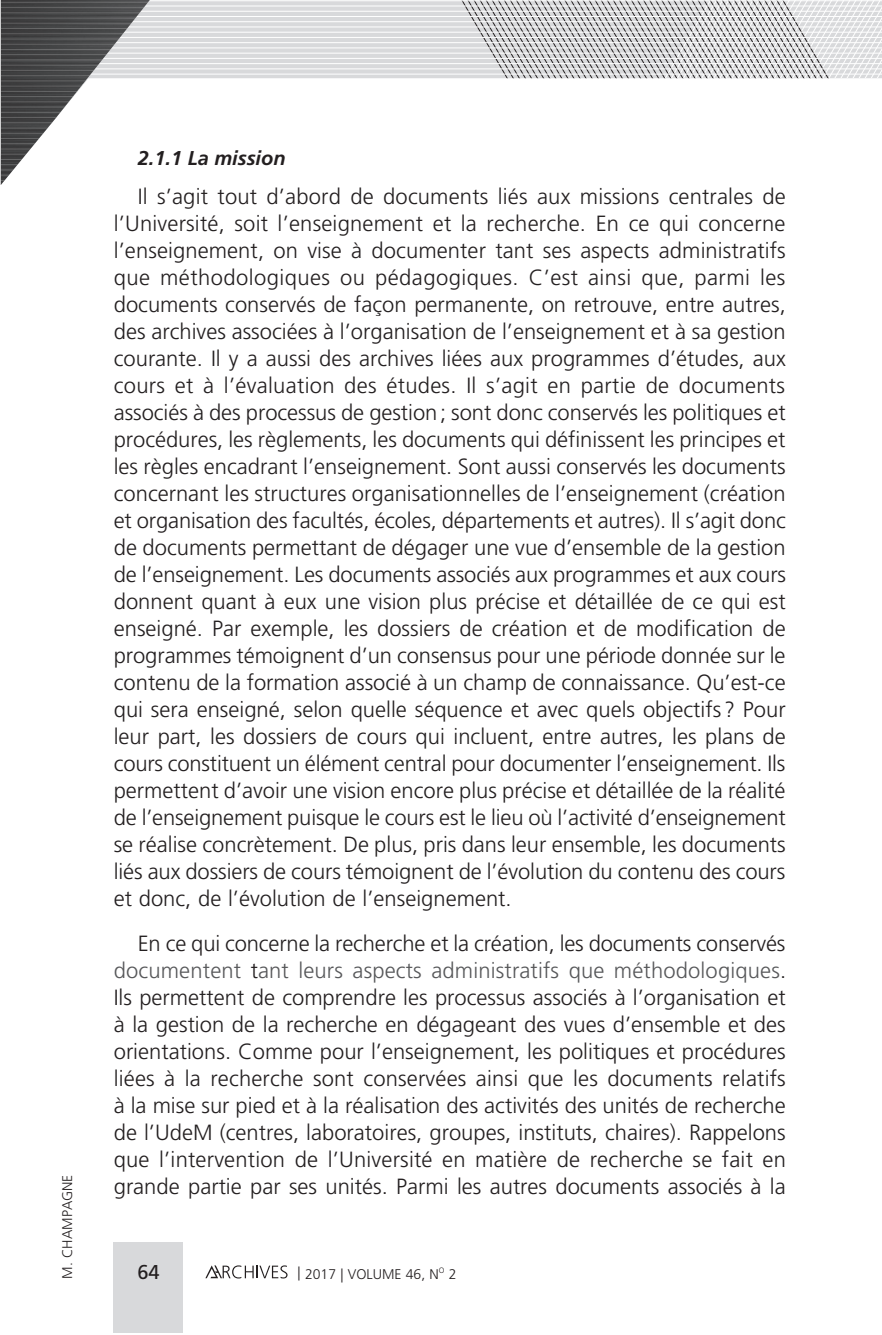
<style>
.page{position:relative;width:882px;height:1335px;background:#fff}
.page>*{position:absolute;margin:0;border:0;box-sizing:border-box;transform-origin:0 0}
.t1{font:300 22px/27px "Frutiger LT Std";color:#231f20;text-align:justify}
.t2{font:italic 700 20px "Frutiger LT Std";color:#231f20}
.t3{font:20px "Frutiger LT Std";color:#231f20}
.t4{font:300 14px "Frutiger LT Std";color:#231f20}
.s1{color:#57585a}
</style>
<div class="page">
<svg style="left:238px;top:1px;width:434px;height:78px;background:#cccdcf"></svg>
<hr style="left:1px;top:6px;width:881px;height:1px;background:#fff">
<hr style="left:1px;top:11px;width:881px;height:1px;background:#fff">
<hr style="left:1px;top:16px;width:881px;height:1px;background:#fff">
<hr style="left:1px;top:21px;width:881px;height:1px;background:#fff">
<hr style="left:1px;top:27px;width:881px;height:1px;background:#fff">
<hr style="left:1px;top:32px;width:881px;height:1px;background:#fff">
<hr style="left:1px;top:37px;width:881px;height:1px;background:#fff">
<hr style="left:1px;top:42px;width:881px;height:1px;background:#fff">
<hr style="left:1px;top:47px;width:881px;height:1px;background:#fff">
<hr style="left:1px;top:53px;width:881px;height:1px;background:#fff">
<hr style="left:1px;top:58px;width:881px;height:1px;background:#fff">
<hr style="left:1px;top:63px;width:881px;height:1px;background:#fff">
<hr style="left:1px;top:68px;width:881px;height:1px;background:#fff">
<hr style="left:1px;top:74px;width:881px;height:1px;background:#fff">
<svg style="left:1px;top:0;width:236px;height:185px"></svg>
<hr style="left:1px;top:2px;width:236px;height:1px;background:#fff">
<hr style="left:1px;top:7px;width:236px;height:1px;background:#fff">
<hr style="left:1px;top:12px;width:236px;height:1px;background:#fff">
<hr style="left:1px;top:18px;width:236px;height:1px;background:#fff">
<hr style="left:1px;top:23px;width:236px;height:1px;background:#fff">
<hr style="left:1px;top:28px;width:236px;height:1px;background:#fff">
<hr style="left:1px;top:33px;width:236px;height:1px;background:#fff">
<hr style="left:1px;top:39px;width:236px;height:1px;background:#fff">
<hr style="left:1px;top:44px;width:236px;height:1px;background:#fff">
<hr style="left:1px;top:49px;width:236px;height:1px;background:#fff">
<hr style="left:1px;top:54px;width:236px;height:1px;background:#fff">
<hr style="left:1px;top:59px;width:236px;height:1px;background:#fff">
<hr style="left:1px;top:65px;width:236px;height:1px;background:#fff">
<hr style="left:1px;top:70px;width:236px;height:1px;background:#fff">
<hr style="left:1px;top:75px;width:236px;height:1px;background:#fff">
<hr style="left:1px;top:80px;width:236px;height:1px;background:#fff">
<hr style="left:1px;top:86px;width:236px;height:1px;background:#fff">
<hr style="left:1px;top:91px;width:236px;height:1px;background:#fff">
<hr style="left:1px;top:96px;width:236px;height:1px;background:#fff">
<hr style="left:1px;top:101px;width:236px;height:1px;background:#fff">
<hr style="left:1px;top:107px;width:236px;height:1px;background:#fff">
<hr style="left:1px;top:112px;width:236px;height:1px;background:#fff">
<hr style="left:1px;top:117px;width:236px;height:1px;background:#fff">
<hr style="left:1px;top:122px;width:236px;height:1px;background:#fff">
<hr style="left:1px;top:128px;width:236px;height:1px;background:#fff">
<hr style="left:1px;top:133px;width:236px;height:1px;background:#fff">
<hr style="left:1px;top:138px;width:236px;height:1px;background:#fff">
<hr style="left:1px;top:143px;width:236px;height:1px;background:#fff">
<hr style="left:1px;top:149px;width:236px;height:1px;background:#fff">
<hr style="left:1px;top:154px;width:236px;height:1px;background:#fff">
<hr style="left:1px;top:159px;width:236px;height:1px;background:#fff">
<hr style="left:1px;top:164px;width:236px;height:1px;background:#fff">
<hr style="left:1px;top:169px;width:236px;height:1px;background:#fff">
<hr style="left:1px;top:175px;width:236px;height:1px;background:#fff">
<hr style="left:1px;top:180px;width:236px;height:1px;background:#fff">
<div style="left:113px;top:1242px;width:70px;height:90px;background:#d8d9db"></div>
<svg style="left:205px;top:1265px;width:83px;height:13px"></svg>
<svg style="left:773px;top:0;width:109px;height:79px"></svg>
<p class="t4" style="left:59px;top:1278px;width:105px;rotate:-90deg">M. CHAMPAGNE</p>
<p class="t2" style="left:138px;top:147px;width:149px">2.1.1 La mission</p>
<p class="t1" style="left:114px;top:183px;width:674px;text-indent:24px">Il s’agit tout d’abord de documents liés aux missions centrales de l’Université, soit l’enseignement et la recherche. En ce qui concerne l’enseignement, on vise à documenter tant ses aspects administratifs que méthodologiques ou pédagogiques. C’est ainsi que, parmi les documents conservés de façon permanente, on retrouve, entre autres, des archives associées à l’organisation de l’enseignement et à sa gestion courante. Il y a aussi des archives liées aux programmes d’études, aux cours et à l’évaluation des études. Il s’agit en partie de documents associés à des processus de gestion; sont donc conservés les politiques et procédures, les règlements, les documents qui définissent les principes et les règles encadrant l’enseignement. Sont aussi conservés les documents concernant les structures organisationnelles de l’enseignement (création et organisation des facultés, écoles, départements et autres). Il s’agit donc de documents permettant de dégager une vue d’ensemble de la gestion de l’enseignement. Les documents associés aux programmes et aux cours donnent quant à eux une vision plus précise et détaillée de ce qui est enseigné. Par exemple, les dossiers de création et de modification de programmes témoignent d’un consensus pour une période donnée sur le contenu de la formation associé à un champ de connaissance. Qu’est-ce qui sera enseigné, selon quelle séquence et avec quels objectifs ? Pour leur part, les dossiers de cours qui incluent, entre autres, les plans de cours constituent un élément central pour documenter l’enseignement. Ils permettent d’avoir une vision encore plus précise et détaillée de la réalité de l’enseignement puisque le cours est le lieu où l’activité d’enseignement se réalise concrètement. De plus, pris dans leur ensemble, les documents liés aux dossiers de cours témoignent de l’évolution du contenu des cours et donc, de l’évolution de l’enseignement.</p>
<p class="t1" style="left:114px;top:930px;width:674px;text-indent:24px">En ce qui concerne la recherche et la création, les documents conservés <span class="s1">documentent</span> t<span class="s1">ant leurs aspects administratifs que méthodologiques</span>.<br>Ils permettent de comprendre les processus associés à l’organisation et à la gestion de la recherche en dégageant des vues d’ensemble et des orientations. Comme pour l’enseignement, les politiques et procédures liées à la recherche sont conservées ainsi que les documents relatifs à la mise sur pied et à la réalisation des activités des unités de recherche de l’UdeM (centres, laboratoires, groupes, instituts, chaires). Rappelons que l’intervention de l’Université en matière de recherche se fait en grande partie par ses unités. Parmi les autres documents associés à la</p>
<p class="t3" style="left:137px;top:1260px;width:24px">64</p>
<p class="t4" style="left:298px;top:1265px;width:160px">| 2017 | VOLUME 46, N<sup>O</sup> 2</p>
</div>
